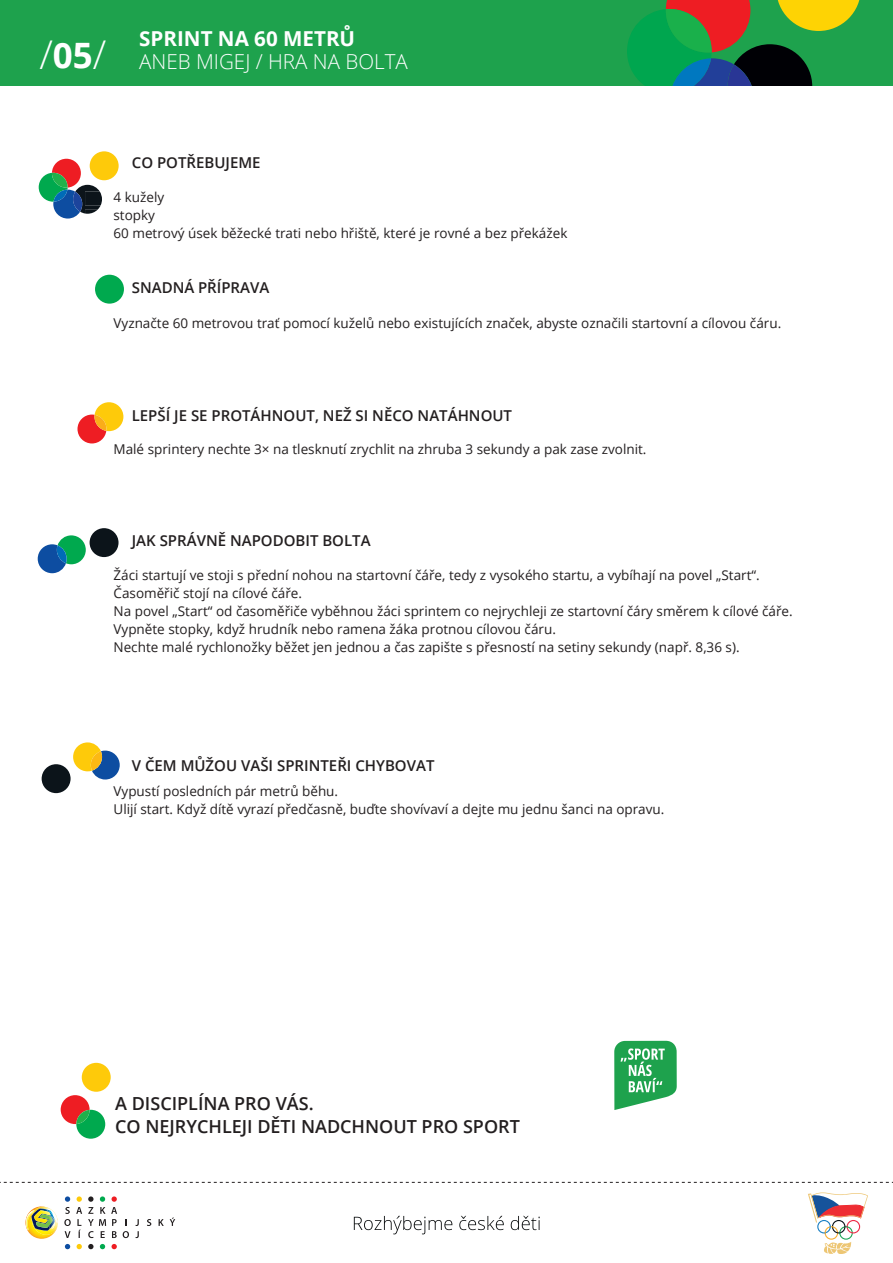
<style>
.page{position:relative;width:893px;height:1263px;background:#fff}
.page>*{position:absolute;margin:0;border:0;box-sizing:border-box;transform-origin:0 0}
.t1{font:300 39.6px "Open Sans";color:#fff}
.t2{font:300 20.55px "Open Sans";color:#fff}
.t3{font:700 20.55px "Open Sans";color:#fff}
.t4{font:600 18px/22.5px "Open Sans";color:#231f20}
.t5{font:600 15px "Open Sans";color:#231f20}
.t6{font:13.5px/18px "Open Sans";color:#231f20}
.s1{font-weight:700;font-size:34.95px}
</style>
<div class="page">
<svg style="left:808px;top:1192px;width:59px;height:62px"></svg>
<svg style="left:0;top:1182px;width:893px;height:1px"></svg>
<svg style="left:123px;top:1219px;width:6px;height:19px"></svg>
<svg style="left:136px;top:1219px;width:3px;height:19px"></svg>
<svg style="left:147px;top:1219px;width:4px;height:7px"></svg>
<svg style="left:159px;top:1219px;width:5px;height:7px"></svg>
<svg style="left:170px;top:1217px;width:5px;height:9px"></svg>
<svg style="left:65px;top:1244px;width:5px;height:5px"></svg>
<svg style="left:64px;top:1196px;width:18px;height:42px"></svg>
<svg style="left:77px;top:1244px;width:5px;height:5px"></svg>
<svg style="left:88px;top:1244px;width:6px;height:5px"></svg>
<svg style="left:100px;top:1244px;width:5px;height:5px"></svg>
<svg style="left:88px;top:1196px;width:29px;height:42px"></svg>
<svg style="left:112px;top:1244px;width:5px;height:5px"></svg>
<svg style="left:25px;top:1206px;width:33px;height:33px"></svg>
<div style="left:0;top:0;width:893px;height:85px;background:#1ea24d"></div>
<svg style="left:627px;top:0;width:233px;height:85px"></svg>
<svg style="left:354px;top:1216px;width:98px;height:18px"></svg>
<svg style="left:459px;top:1216px;width:45px;height:14px"></svg>
<svg style="left:511px;top:1216px;width:29px;height:14px"></svg>
<svg style="left:614px;top:1041px;width:63px;height:69px"></svg>
<div style="left:90px;top:151px;width:29px;height:29px;background:#feca0a;border-radius:50%"></div>
<svg style="left:39px;top:159px;width:63px;height:60px"></svg>
<div style="left:95px;top:275px;width:29px;height:29px;background:#00a94e;border-radius:50%"></div>
<svg style="left:77px;top:402px;width:46px;height:41px"></svg>
<div style="left:90px;top:528px;width:29px;height:29px;background:#0c141a;border-radius:50%"></div>
<svg style="left:38px;top:535px;width:48px;height:38px"></svg>
<div style="left:82px;top:1063px;width:29px;height:29px;background:#feca0a;border-radius:50%"></div>
<div style="left:42px;top:764px;width:29px;height:29px;background:#0c141a;border-radius:50%"></div>
<svg style="left:73px;top:742px;width:47px;height:37px"></svg>
<svg style="left:61px;top:1095px;width:44px;height:44px"></svg>
<h1 class="t1" style="left:39px;top:27px;width:68px">/<span class="s1">05</span>/</h1>
<h2 class="t3" style="left:139px;top:24px;width:217px">SPRINT NA 60 METRŮ</h2>
<h2 class="t2" style="left:139px;top:47px;width:270px">ANEB MIGEJ / HRA NA BOLTA</h2>
<p class="t5" style="left:132px;top:152px;width:130px">CO POTŘEBUJEME</p>
<p class="t6" style="left:114px;top:188px;width:52px">4 kužely stopky</p>
<p class="t6" style="left:114px;top:224px;width:455px">60 metrový úsek běžecké trati nebo hřiště, které je rovné a bez překážek</p>
<p class="t5" style="left:132px;top:278px;width:139px">SNADNÁ PŘÍPRAVA</p>
<p class="t6" style="left:114px;top:314px;width:669px">Vyznačte 60 metrovou trať pomocí kuželů nebo existujících značek, abyste označili startovní a cílovou čáru.</p>
<p class="t5" style="left:132px;top:405px;width:382px">LEPŠÍ JE SE PROTÁHNOUT, NEŽ SI NĚCO NATÁHNOUT</p>
<p class="t6" style="left:114px;top:440px;width:534px">Malé sprintery nechte 3× na tlesknutí zrychlit na zhruba 3 sekundy a pak zase zvolnit.</p>
<p class="t5" style="left:132px;top:530px;width:240px">JAK SPRÁVNĚ NAPODOBIT BOLTA</p>
<p class="t6" style="left:114px;top:566px;width:681px">Žáci startují ve stoji s přední nohou na startovní čáře, tedy z vysokého startu, a vybíhají na povel „Start“.<br>Časoměřič stojí na cílové čáře.<br>Na povel „Start“ od časoměřiče vyběhnou žáci sprintem co nejrychleji ze startovní čáry směrem k cílové čáře.<br>Vypněte stopky, když hrudník nebo ramena žáka protnou cílovou čáru.<br>Nechte malé rychlonožky běžet jen jednou a čas zapište s přesností na setiny sekundy (např. 8,36 s).</p>
<p class="t5" style="left:132px;top:755px;width:304px">V ČEM MŮŽOU VAŠI SPRINTEŘI CHYBOVAT</p>
<p class="t6" style="left:114px;top:782px;width:552px">Vypustí posledních pár metrů běhu.<br>Ulijí start. Když dítě vyrazí předčasně, buďte shovívaví a dejte mu jednu šanci na opravu.</p>
<h3 class="t4" style="left:115px;top:1092px;width:406px">A DISCIPLÍNA PRO VÁS.<br>CO NEJRYCHLEJI DĚTI NADCHNOUT PRO SPORT</h3>
</div>
